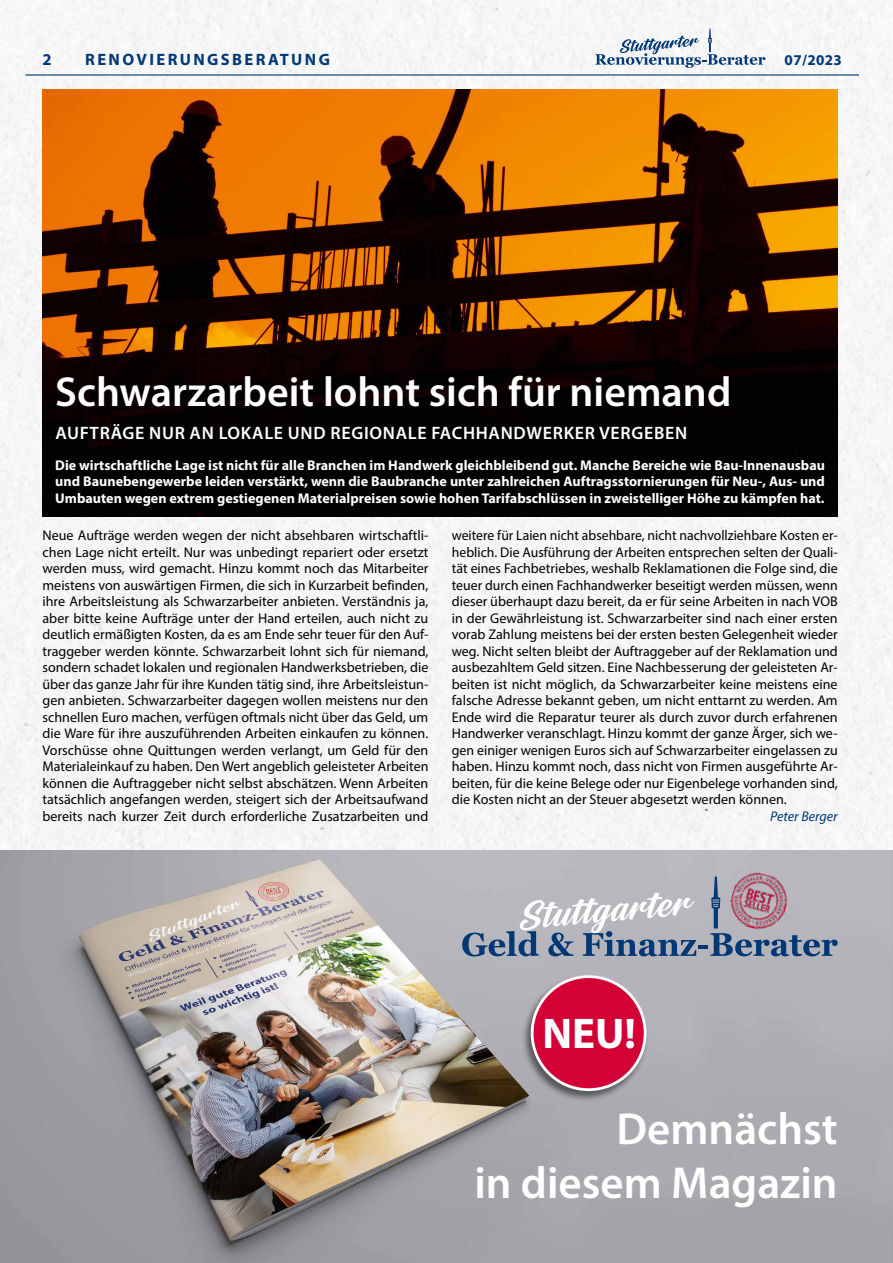
<style>
.page{position:relative;width:893px;height:1263px;background:#fff}
.page>*{position:absolute;margin:0;border:0;box-sizing:border-box;transform-origin:0 0}
.t1{font:600 45px/54.6px "Myriad Pro";color:#fff;text-align:right}
.t2{font:700 43.05px "Myriad Pro";color:#fff}
.t3{font:600 42px "Myriad Pro";color:#fff}
.t4{font:600 18px "Myriad Pro";letter-spacing:.04em;color:#fff}
.t5{font:700 16.5px "Myriad Pro";letter-spacing:.145em;color:#003876}
.t6{font:700 15px "Myriad Pro";letter-spacing:.025em;color:#003876}
.t7{font:14.1px/16.5px "Myriad Pro";color:#000;text-align:justify}
.t8{font:700 14.1px/16.5px "Myriad Pro";color:#fff;text-align:justify}
.t9{font:italic 14.1px "Myriad Pro";color:#003876}
</style>
<div class="page">
<div style="left:0;top:0;width:893px;height:850px;background:#f6f6f6"></div>
<img style="left:43px;top:89px;width:795px;height:427px">
<img style="left:0;top:850px;width:893px;height:413px">
<div style="left:521px;top:974px;width:128px;height:128px;background:#000;opacity:.5"></div>
<div style="left:532px;top:977px;width:113px;height:113px;background:#d40136;border-radius:50%"></div>
<div style="left:531px;top:975px;width:116px;height:116px;border:3px solid #fff;border-radius:50%"></div>
<hr style="left:698px;top:945px;width:10px;height:4px;background:#003876">
<svg style="left:462px;top:892px;width:234px;height:64px;background:#a7adba"></svg>
<svg style="left:710px;top:876px;width:128px;height:80px;background:#8e9aac"></svg>
<img style="left:725px;top:867px;width:68px;height:68px">
<svg style="left:595px;top:28px;width:170px;height:40px"></svg>
<hr style="left:26px;top:74px;width:833px;height:2px;background:#003876">
<p class="t5" style="left:85px;top:48px;width:246px">RENOVIERUNGSBERATUNG</p>
<p class="t5" style="left:43px;top:48px;width:11px">2</p>
<p class="t6" style="left:785px;top:50px;width:59px">07/2023</p>
<h3 class="t3" style="left:55px;top:365px;width:678px">Schwarzarbeit lohnt sich für niemand</h3>
<p class="t4" style="left:55px;top:421px;width:633px">AUFTRÄGE NUR AN LOKALE UND REGIONALE FACHHANDWERKER VERGEBEN</p>
<p class="t8" style="left:55px;top:456px;width:771px">Die wirtschaftliche Lage ist nicht für alle Branchen im Handwerk gleichbleibend gut. Manche Bereiche wie Bau-Innenausbau und Baunebengewerbe leiden verstärkt, wenn die Baubranche unter zahlreichen Auftragsstornierungen für Neu-, Aus- und Umbauten wegen extrem gestiegenen Materialpreisen sowie hohen Tarifabschlüssen in zweistelliger Höhe zu kämpfen hat.</p>
<p class="t7" style="left:43px;top:527px;width:387px">Neue Aufträge werden wegen der nicht absehbaren wirtschaftli&shy;chen Lage nicht erteilt. Nur was unbedingt repariert oder ersetzt werden muss, wird gemacht. Hinzu kommt noch das Mitarbeiter meistens von auswärtigen Firmen, die sich in Kurzarbeit befinden, ihre Arbeitsleistung als Schwarzarbeiter anbieten. Verständnis ja, aber bitte keine Aufträge unter der Hand erteilen, auch nicht zu deutlich ermäßigten Kosten, da es am Ende sehr teuer für den Auf&shy;traggeber werden könnte. Schwarzarbeit lohnt sich für niemand, sondern schadet lokalen und regionalen Handwerksbetrieben, die über das ganze Jahr für ihre Kunden tätig sind, ihre Arbeitsleistun&shy;gen anbieten. Schwarzarbeiter dagegen wollen meistens nur den schnellen Euro machen, verfügen oftmals nicht über das Geld, um die Ware für ihre auszuführenden Arbeiten einkaufen zu können.<br>Vorschüsse ohne Quittungen werden verlangt, um Geld für den Materialeinkauf zu haben. Den Wert angeblich geleisteter Arbeiten können die Auftraggeber nicht selbst abschätzen. Wenn Arbeiten tatsächlich angefangen werden, steigert sich der Arbeitsaufwand bereits nach kurzer Zeit durch erforderliche Zusatzarbeiten und</p>
<p class="t7" style="left:452px;top:527px;width:387px">weitere für Laien nicht absehbare, nicht nachvollziehbare Kosten er&shy;heblich. Die Ausführung der Arbeiten entsprechen selten der Quali&shy;tät eines Fachbetriebes, weshalb Reklamationen die Folge sind, die teuer durch einen Fachhandwerker beseitigt werden müssen, wenn dieser überhaupt dazu bereit, da er für seine Arbeiten in nach VOB in der Gewährleistung ist. Schwarzarbeiter sind nach einer ersten vorab Zahlung meistens bei der ersten besten Gelegenheit wieder weg. Nicht selten bleibt der Auftraggeber auf der Reklamation und ausbezahltem Geld sitzen. Eine Nachbesserung der geleisteten Ar&shy;beiten ist nicht möglich, da Schwarzarbeiter keine meistens eine falsche Adresse bekannt geben, um nicht enttarnt zu werden. Am Ende wird die Reparatur teurer als durch zuvor durch erfahrenen Handwerker veranschlagt. Hinzu kommt der ganze Ärger, sich we&shy;gen einiger wenigen Euros sich auf Schwarzarbeiter eingelassen zu haben. Hinzu kommt noch, dass nicht von Firmen ausgeführte Ar&shy;beiten, für die keine Belege oder nur Eigenbelege vorhanden sind, die Kosten nicht an der Steuer abgesetzt werden können.</p>
<p class="t9" style="left:770px;top:807px;width:69px">Peter Berger</p>
<h2 class="t2" style="left:542px;top:1006px;width:95px">NEU!</h2>
<h1 class="t1" style="left:474px;top:1100px;width:365px">Demnächst<br>in diesem Magazin</h1>
</div>
